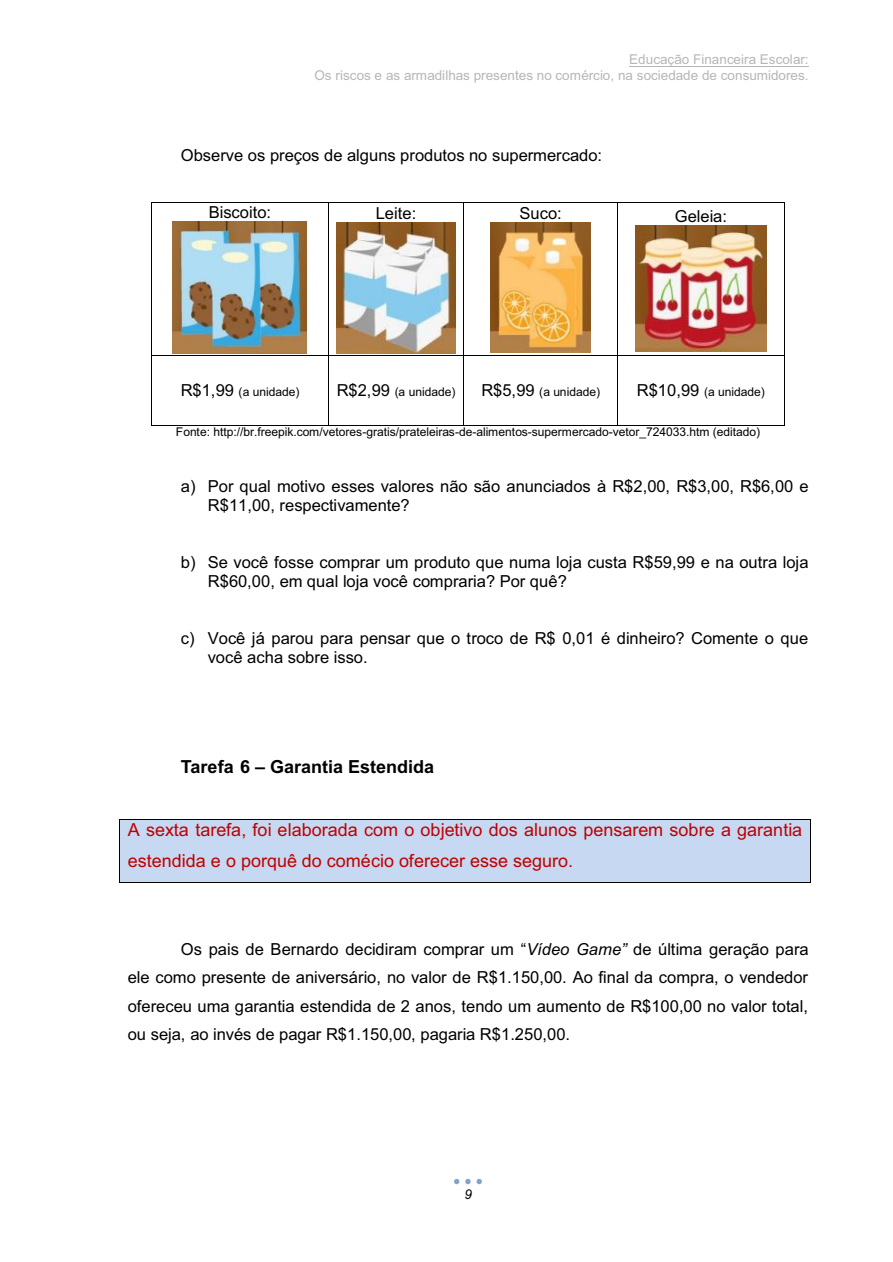
<style>
.page{position:relative;width:893px;height:1262px;background:#fff}
.page>*{position:absolute;margin:0;border:0;box-sizing:border-box;transform-origin:0 0}
.t1{font:18px/30.9px "Arial";color:#bf0000}
.t2{font:700 18px "Arial";color:#000}
.t3{font:16.5px/28.5px "Arial";color:#000}
.t4{font:13.5px/15.5px "Arial";color:#b6b6b6;text-align:right}
.t5{font:italic 13.5px "Arial";color:#000}
.t6{font:12px "Arial";color:#000}
.s1{font-size:16.5px}
.s2{font-style:italic}
</style>
<div class="page">
<svg style="left:454px;top:1178px;width:5px;height:6px"></svg>
<svg style="left:465px;top:1178px;width:5px;height:6px"></svg>
<svg style="left:476px;top:1178px;width:6px;height:6px"></svg>
<hr style="left:152px;top:202px;width:176px;height:1px;background:#000">
<hr style="left:329px;top:202px;width:134px;height:1px;background:#000">
<hr style="left:464px;top:202px;width:153px;height:1px;background:#000">
<hr style="left:618px;top:202px;width:166px;height:1px;background:#000">
<hr style="left:151px;top:203px;width:1px;height:152px;background:#000">
<hr style="left:328px;top:203px;width:1px;height:152px;background:#000">
<hr style="left:463px;top:203px;width:1px;height:152px;background:#000">
<hr style="left:617px;top:203px;width:1px;height:152px;background:#000">
<hr style="left:784px;top:203px;width:1px;height:152px;background:#000">
<hr style="left:152px;top:355px;width:176px;height:1px;background:#000">
<hr style="left:329px;top:355px;width:134px;height:1px;background:#000">
<hr style="left:464px;top:355px;width:153px;height:1px;background:#000">
<hr style="left:618px;top:355px;width:166px;height:1px;background:#000">
<hr style="left:151px;top:355px;width:1px;height:70px;background:#000">
<hr style="left:152px;top:425px;width:176px;height:1px;background:#000">
<hr style="left:328px;top:355px;width:1px;height:70px;background:#000">
<hr style="left:329px;top:425px;width:134px;height:1px;background:#000">
<hr style="left:463px;top:355px;width:1px;height:70px;background:#000">
<hr style="left:464px;top:425px;width:153px;height:1px;background:#000">
<hr style="left:617px;top:355px;width:1px;height:70px;background:#000">
<hr style="left:618px;top:425px;width:166px;height:1px;background:#000">
<hr style="left:784px;top:355px;width:1px;height:70px;background:#000">
<div style="left:120px;top:819px;width:690px;height:62px;background:#c7d9f2"></div>
<hr style="left:120px;top:818px;width:690px;height:1px;background:#000">
<hr style="left:119px;top:819px;width:1px;height:62px;background:#000">
<hr style="left:120px;top:881px;width:690px;height:1px;background:#000">
<hr style="left:810px;top:819px;width:1px;height:62px;background:#000">
<img style="left:172px;top:222px;width:134px;height:132px">
<img style="left:336px;top:223px;width:119px;height:131px">
<img style="left:491px;top:223px;width:99px;height:129px">
<img style="left:635px;top:225px;width:131px;height:126px">
<hr style="left:629px;top:66px;width:179px;height:1px;background:#b6b6b6">
<p class="t4" style="left:314px;top:53px;width:495px">Educação Financeira Escolar:<br>Os riscos e as armadilhas presentes no comércio, na sociedade de consumidores.</p>
<p class="t3" style="left:181px;top:142px;width:423px">Observe os preços de alguns produtos no supermercado:</p>
<p class="t3" style="left:209px;top:200px;width:64px">Biscoito:</p>
<p class="t3" style="left:376px;top:200px;width:42px">Leite:</p>
<p class="t3" style="left:519px;top:201px;width:44px">Suco:</p>
<p class="t3" style="left:674px;top:203px;width:54px">Geleia:</p>
<p class="t6" style="left:181px;top:387px;width:120px"><span class="s1">R$1,99</span> (a unidade)</p>
<p class="t6" style="left:336px;top:387px;width:120px"><span class="s1">R$2,99</span> (a unidade)</p>
<p class="t6" style="left:481px;top:387px;width:120px"><span class="s1">R$5,99</span> (a unidade)</p>
<p class="t6" style="left:637px;top:387px;width:129px"><span class="s1">R$10,99</span> (a unidade)</p>
<p class="t6" style="left:176px;top:428px;width:585px">Fonte: http://br.freepik.com/vetores-gratis/prateleiras-de-alimentos-supermercado-vetor_724033.htm (editado)</p>
<p class="t3" style="left:208px;top:479px;width:602px;line-height:18.9px;text-indent:-27px">a) Por qual motivo esses valores não são anunciados à R$2,00, R$3,00, R$6,00 e<br>R$11,00, respectivamente?</p>
<p class="t3" style="left:208px;top:554px;width:602px;line-height:18.9px;text-indent:-27px">b) Se você fosse comprar um produto que numa loja custa R$59,99 e na outra loja<br>R$60,00, em qual loja você compraria? Por quê?</p>
<p class="t3" style="left:208px;top:630px;width:602px;line-height:19px;text-indent:-27px">c) Você já parou para pensar que o troco de R$ 0,01 é dinheiro? Comente o que você acha sobre isso.</p>
<p class="t2" style="left:181px;top:760px;width:255px">Tarefa 6 – Garantia Estendida</p>
<p class="t1" style="left:128px;top:816px;width:676px">A sexta tarefa, foi elaborada com o objetivo dos alunos pensarem sobre a garantia estendida e o porquê do comécio oferecer esse seguro.</p>
<p class="t3" style="left:128px;top:936px;width:682px;text-align:justify;text-indent:53px">Os pais de Bernardo decidiram comprar um “<span class="s2">Vídeo Game”</span> de última geração para ele como presente de aniversário, no valor de R$1.150,00. Ao final da compra, o vendedor ofereceu uma garantia estendida de 2 anos, tendo um aumento de R$100,00 no valor total, ou seja, ao invés de pagar R$1.150,00, pagaria R$1.250,00.</p>
<p class="t5" style="left:464px;top:1189px;width:9px">9</p>
</div>
